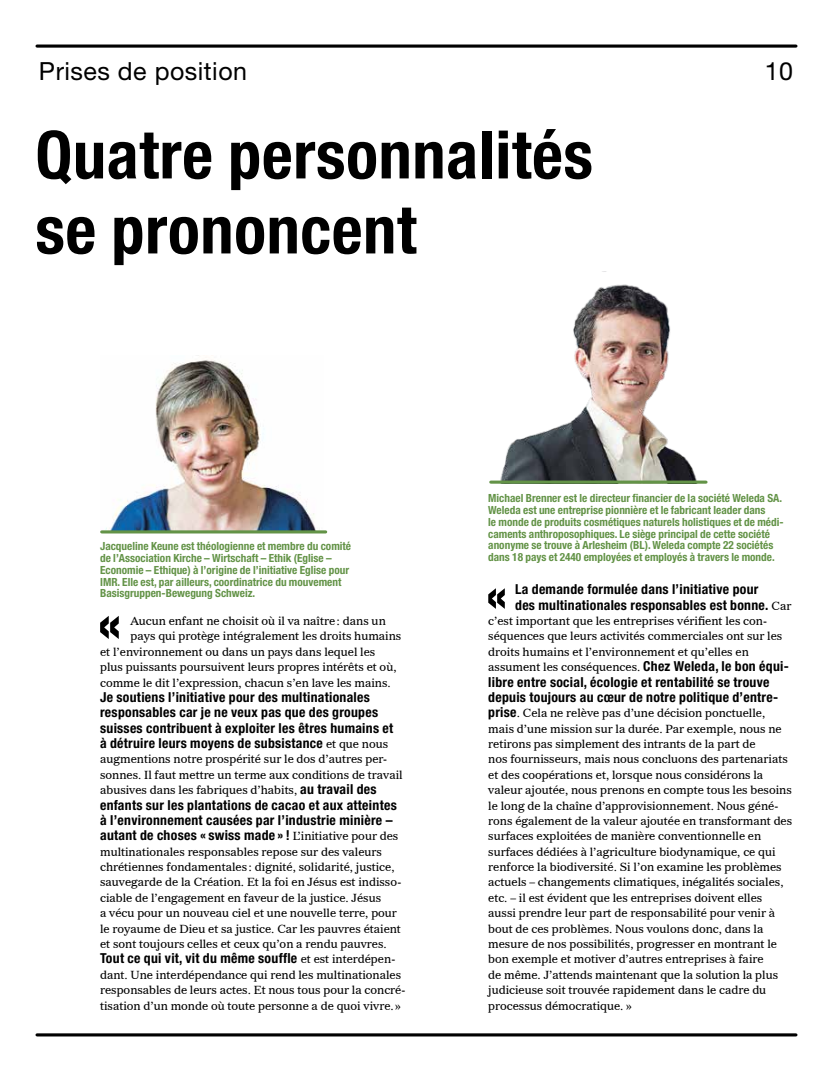
<style>
.page{position:relative;width:833px;height:1081px;background:#fff}
.page>*{position:absolute;margin:0;border:0;box-sizing:border-box;transform-origin:0 0}
.t1{font:700 condensed 66.25px/75px "Helvetica Neue LT Std";letter-spacing:.01em;color:#000}
.t2{font:700 condensed 57.88px "Helvetica Neue LT Std";color:#000}
.t3{font:700 condensed 51.38px "Helvetica Neue LT Std";color:#000}
.t4{font:25px "Helvetica Neue LT Std";letter-spacing:.02em;color:#000}
.t5{font:700 condensed 13.75px/15.4px "Helvetica Neue LT Std";letter-spacing:.02em;color:#000}
.t6{font:11.38px/15.4px "Imperial BT";color:#000}
.t7{font:700 condensed 11.25px/11.8px "Helvetica Neue LT Std";color:#639347}
.s1{font-family:"Imperial BT";font-weight:400;font-stretch:normal;font-size:11.38px}
.s2{font-family:"Helvetica Neue LT Std";font-weight:700;font-stretch:condensed;font-size:13.75px}
</style>
<div class="page">
<hr style="left:37px;top:45px;width:759px;height:3px;background:#000">
<hr style="left:37px;top:1033px;width:759px;height:3px;background:#000">
<img style="left:100px;top:355px;width:216px;height:177px">
<hr style="left:102px;top:530px;width:224px;height:3px;background:#639347">
<img style="left:489px;top:271px;width:218px;height:212px">
<svg style="left:491px;top:480px;width:215px;height:4px"></svg>
<h3 class="t4" style="left:39px;top:56px;width:210px">Prises de position</h3>
<h3 class="t4" style="left:765px;top:56px;width:30px">10</h3>
<h1 class="t1" style="left:35px;top:116px;width:559px">Quatre personnalités se prononcent</h1>
<p class="t7" style="left:100px;top:540px;width:252px">Jacqueline Keune est théologienne et membre du comité de l’Association Kirche – Wirtschaft – Ethik (Eglise – Economie – Ethique) à l’origine de l’initiative Eglise pour IMR. Elle est, par ailleurs, coordinatrice du mouvement Basisgruppen-Bewegung Schweiz.</p>
<h2 class="t2" style="left:97px;top:588px;width:26px">«</h2>
<p class="t6" style="left:130px;top:613px;width:257px">Aucun enfant ne choisit où il va naître: dans un</p>
<p class="t6" style="left:130px;top:628px;width:272px">pays qui protège intégralement les droits humains</p>
<p class="t6" style="left:100px;top:644px;width:277px">et l’environnement ou dans un pays dans lequel les</p>
<p class="t6" style="left:100px;top:659px;width:298px">plus puissants poursuivent leurs propres intérêts et où,</p>
<p class="t6" style="left:100px;top:675px;width:292px">comme le dit l’expression, chacun s’en lave les mains.</p>
<p class="t5" style="left:100px;top:689px;width:294px">Je soutiens l’initiative pour des multinationales responsables car je ne veux pas que des groupes suisses contribuent à exploiter les êtres humains et à détruire leurs moyens de subsistance <span class="s1">et que nous</span></p>
<p class="t6" style="left:100px;top:751px;width:304px">augmentions notre prospérité sur le dos d’autres per&shy;sonnes. Il faut mettre un terme aux conditions de travail abusives dans les fabriques d’habits, <span class="s2">au travail des</span></p>
<p class="t5" style="left:100px;top:797px;width:300px">enfants sur les plantations de cacao et aux atteintes à l’environnement causées par l’industrie minière – autant de choses « swiss made » ! <span class="s1">L’initiative pour des</span></p>
<p class="t6" style="left:100px;top:844px;width:303px">multinationales responsables repose sur des valeurs chrétiennes fondamentales : dignité, solidarité, justice, sauvegarde de la Création. Et la foi en Jésus est indisso&shy;ciable de l’engagement en faveur de la justice. Jésus<br>a vécu pour un nouveau ciel et une nouvelle terre, pour le royaume de Dieu et sa justice. Car les pauvres étaient et sont toujours celles et ceux qu’on a rendu pauvres.</p>
<p class="t5" style="left:100px;top:950px;width:297px">Tout ce qui vit, vit du même souffle <span class="s1">et est interdépen-</span></p>
<p class="t6" style="left:100px;top:967px;width:307px">dant. Une interdépendance qui rend les multinationales responsables de leurs actes. Et nous tous pour la concré&shy;tisation d’un monde où toute personne a de quoi vivre.»</p>
<p class="t7" style="left:488px;top:492px;width:296px">Michael Brenner est le directeur financier de la société Weleda SA.<br>Weleda est une entreprise pionnière et le fabricant leader dans<br>le monde de produits cosmétiques naturels holistiques et de médi&shy;caments anthroposophiques. Le siège principal de cette société anonyme se trouve à Arlesheim (BL). Weleda compte 22 sociétés dans 18 pays et 2440 employées et employés à travers le monde.</p>
<h3 class="t3" style="left:485px;top:564px;width:23px">«</h3>
<p class="t5" style="left:515px;top:581px;width:278px">La demande formulée dans l’initiative pour<br>des multinationales responsables est bonne. <span class="s1">Car</span></p>
<p class="t6" style="left:488px;top:613px;width:301px">c’est important que les entreprises vérifient les con&shy;séquences que leurs activités commerciales ont sur les droits humains et l’environnement et qu’elles en assument les conséquences. <span class="s2">Chez Weleda, le bon équi-</span></p>
<p class="t5" style="left:488px;top:674px;width:291px">libre entre social, écologie et rentabilité se trouve depuis toujours au cœur de notre politique d’entre-</p>
<p class="t6" style="left:488px;top:705px;width:305px"><span class="s2">prise</span>. Cela ne relève pas d’une décision ponctuelle, mais d’une mission sur la durée. Par exemple, nous ne retirons pas simplement des intrants de la part de<br>nos fournisseurs, mais nous concluons des partenariats et des coopérations et, lorsque nous considérons la valeur ajoutée, nous prenons en compte tous les besoins le long de la chaîne d’approvisionnement. Nous géné&shy;rons également de la valeur ajoutée en transformant des surfaces exploitées de manière conventionnelle en surfaces dédiées à l’agriculture biodynamique, ce qui renforce la biodiversité. Si l’on examine les problèmes actuels – changements climatiques, inégalités sociales, etc. – il est évident que les entreprises doivent elles aussi prendre leur part de responsabilité pour venir à bout de ces problèmes. Nous voulons donc, dans la mesure de nos possibilités, progresser en montrant le bon exemple et motiver d’autres entreprises à faire<br>de même. J’attends maintenant que la solution la plus judicieuse soit trouvée rapidement dans le cadre du processus démocratique. »</p>
</div>
